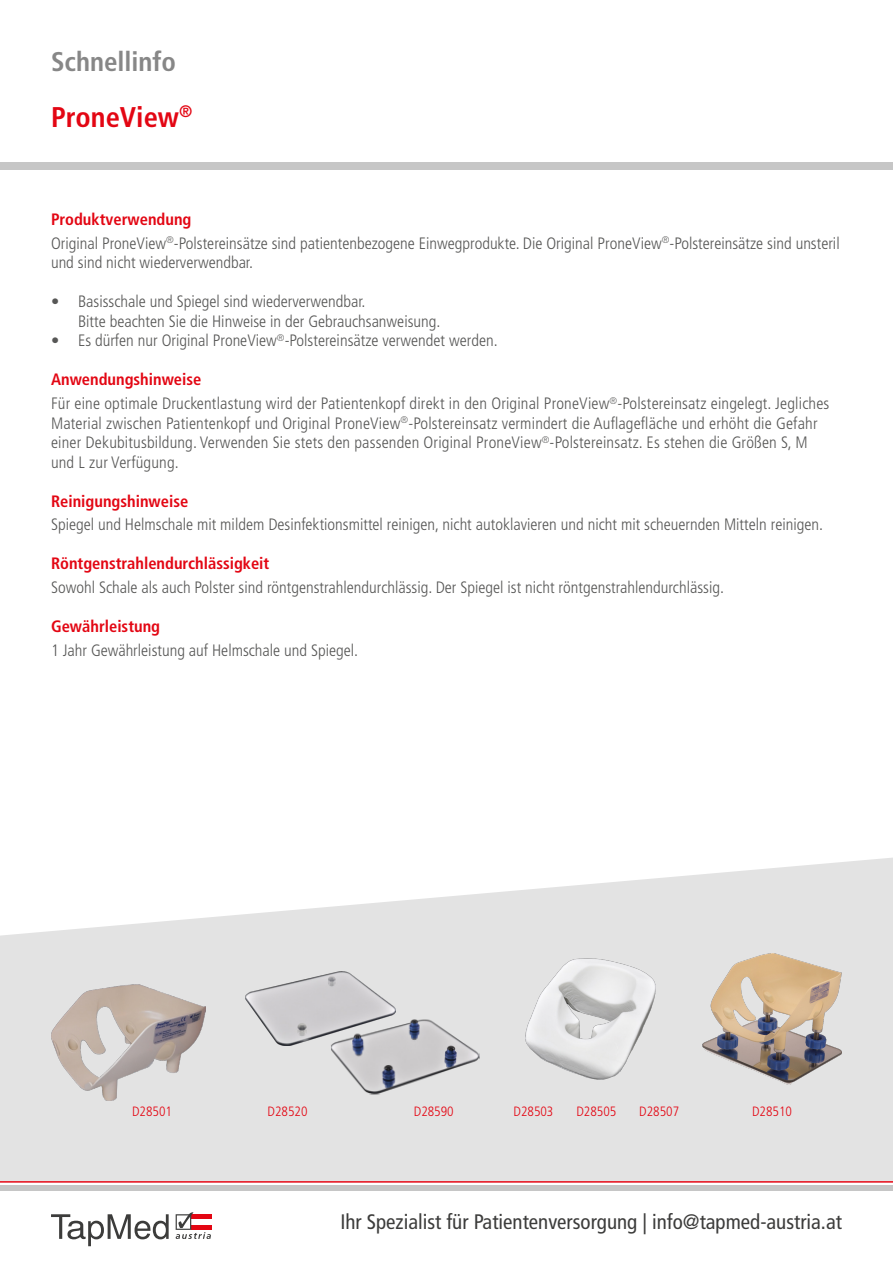
<style>
.page{position:relative;width:893px;height:1263px;background:#fff}
.page>*{position:absolute;margin:0;border:0;box-sizing:border-box;transform-origin:0 0}
.t1{font:700 condensed 28.5px "Frutiger LT Std";color:#e30613}
.t2{font:700 condensed 27px "Frutiger LT Std";color:#878787}
.t3{font:condensed 21px "Frutiger LT Std";color:#3c3c3b}
.t4{font:300 condensed 16.5px/19.5px "Frutiger LT Std";color:#575756}
.t5{font:700 condensed 16.5px "Frutiger LT Std";color:#e30613}
.t6{font:300 condensed 13.5px "Frutiger LT Std";color:#e30613}
.s1{font-weight:700;color:#e30613}
</style>
<div class="page">
<svg style="left:0;top:857px;width:893px;height:324px;fill:#e3e3e3"></svg>
<img style="left:525px;top:959px;width:130px;height:120px">
<img style="left:51px;top:985px;width:155px;height:115px">
<img style="left:702px;top:953px;width:140px;height:131px">
<img style="left:330px;top:1018px;width:150px;height:77px">
<img style="left:246px;top:971px;width:150px;height:74px">
<div style="left:0;top:162px;width:893px;height:8px;background:#c6c6c6"></div>
<div style="left:0;top:1185px;width:893px;height:5px;background:#c6c6c6"></div>
<hr style="left:0;top:1181px;width:893px;height:1px;background:#e30613">
<div style="left:191px;top:1214px;width:21px;height:16px;background:#e30613"></div>
<div style="left:191px;top:1219px;width:21px;height:6px;background:#fff"></div>
<svg style="left:51px;top:1214px;width:118px;height:32px"></svg>
<svg style="left:176px;top:1212px;width:35px;height:27px"></svg>
<h2 class="t2" style="left:51px;top:46px;width:127px">Schnellinfo</h2>
<h1 class="t1" style="left:51px;top:100px;width:143px">ProneView<sup>®</sup></h1>
<p class="t4" style="left:51px;top:208px;width:790px;line-height:23.7px"><span class="s1">Produktverwendung<br></span>Original ProneView<sup>®</sup>-Polstereinsätze sind patientenbezogene Einwegprodukte. Die Original ProneView<sup>®</sup>-Polstereinsätze sind unsteril</p>
<p class="t4" style="left:51px;top:253px;width:203px">und sind nicht wiederverwendbar.</p>
<p class="t4" style="left:78px;top:292px;width:364px;text-indent:-27px">• Basisschale und Spiegel sind wiederverwendbar.<br>Bitte beachten Sie die Hinweise in der Gebrauchsanweisung.</p>
<p class="t4" style="left:51px;top:331px;width:448px">• Es dürfen nur Original ProneView<sup>®</sup>-Polstereinsätze verwendet werden.</p>
<p class="t4" style="left:51px;top:368px;width:780px;line-height:23.7px"><span class="s1">Anwendungshinweise<br></span>Für eine optimale Druckentlastung wird der Patientenkopf direkt in den Original ProneView<sup>®</sup>-Polstereinsatz eingelegt. Jegliches</p>
<p class="t4" style="left:51px;top:413px;width:768px">Material zwischen Patientenkopf und Original ProneView<sup>®</sup>-Polstereinsatz vermindert die Auflagefläche und erhöht die Gefahr einer Dekubitusbildung. Verwenden Sie stets den passenden Original ProneView<sup>®</sup>-Polstereinsatz. Es stehen die Größen S, M und L zur Verfügung.</p>
<p class="t5" style="left:51px;top:491px;width:139px">Reinigungshinweise</p>
<p class="t4" style="left:51px;top:515px;width:773px">Spiegel und Helmschale mit mildem Desinfektionsmittel reinigen, nicht autoklavieren und nicht mit scheuernden Mitteln reinigen.</p>
<p class="t5" style="left:51px;top:554px;width:220px">Röntgenstrahlendurchlässigkeit</p>
<p class="t4" style="left:51px;top:578px;width:674px">Sowohl Schale als auch Polster sind röntgenstrahlendurchlässig. Der Spiegel ist nicht röntgenstrahlendurchlässig.</p>
<p class="t5" style="left:51px;top:617px;width:111px">Gewährleistung</p>
<p class="t4" style="left:51px;top:641px;width:309px">1 Jahr Gewährleistung auf Helmschale und Spiegel.</p>
<p class="t6" style="left:132px;top:1103px;width:41px">D28501</p>
<p class="t6" style="left:268px;top:1103px;width:41px">D28520</p>
<p class="t6" style="left:414px;top:1103px;width:41px">D28590</p>
<p class="t6" style="left:514px;top:1103px;width:41px">D28503</p>
<p class="t6" style="left:576px;top:1103px;width:41px">D28505</p>
<p class="t6" style="left:639px;top:1103px;width:41px">D28507</p>
<p class="t6" style="left:752px;top:1103px;width:41px">D28510</p>
<p class="t3" style="left:340px;top:1210px;width:503px">Ihr Spezialist für Patientenversorgung | info@tapmed-austria.at</p>
</div>
